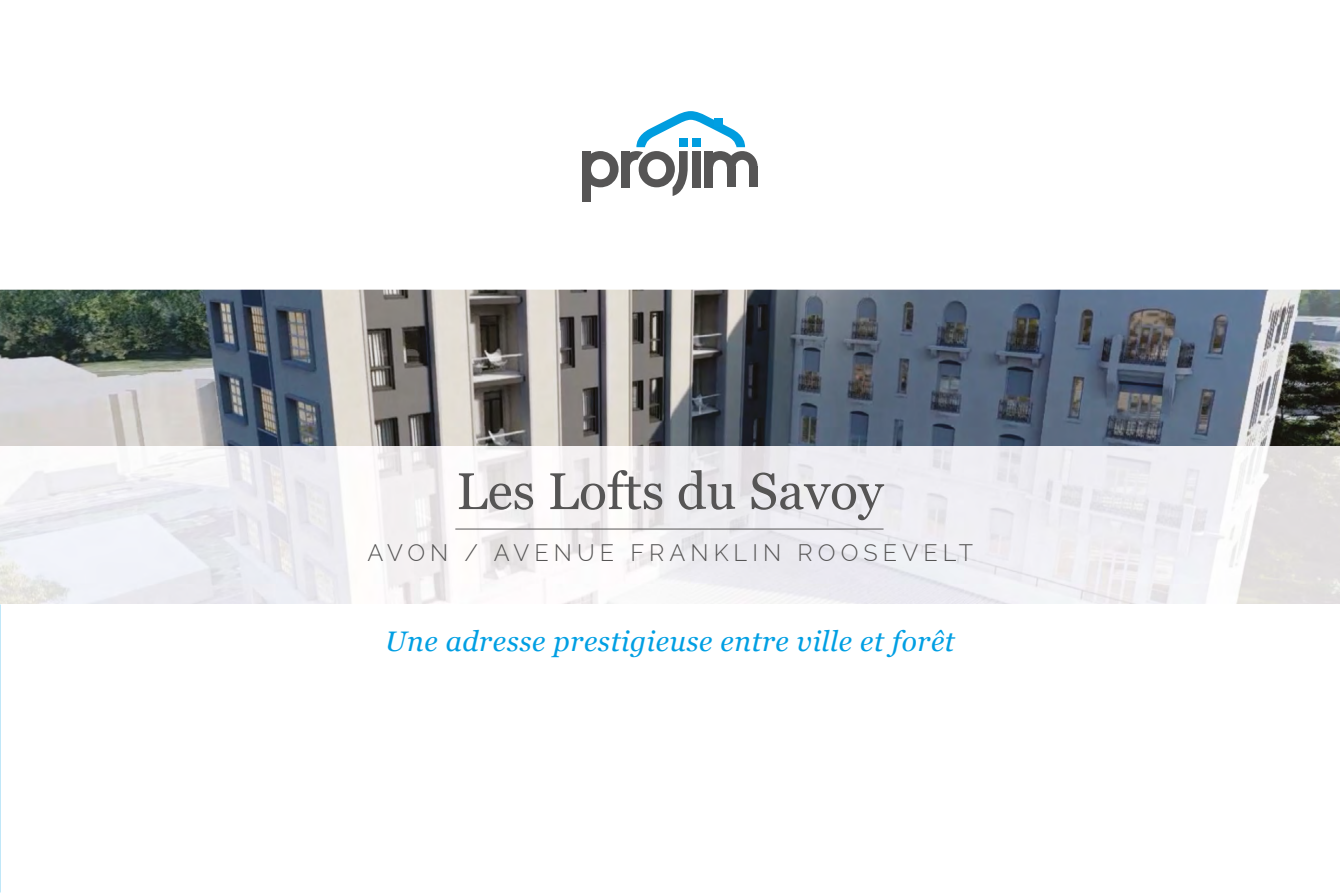
<style>
.page{position:relative;width:1340px;height:893px;background:#fff}
.page>*{position:absolute;margin:0;border:0;box-sizing:border-box;transform-origin:0 0}
.t1{font:51.6px "Georgia";letter-spacing:.005em;color:#565555}
.t2{font:italic 28.2px "Georgia";letter-spacing:.02em;color:#009fe3}
.t3{font:300 23.4px "Raleway";letter-spacing:.215em;color:#565555}
</style>
<div class="page">
<img style="left:0;top:290px;width:1339px;height:156px">
<img style="left:0;top:446px;width:1339px;height:158px">
<hr style="left:455px;top:529px;width:428px;height:1px;background:#565555">
<div style="left:582px;top:151px;width:9px;height:51px;background:#565555"></div>
<svg style="left:591px;top:111px;width:166px;height:85px"></svg>
<div style="left:621px;top:151px;width:9px;height:36px;background:#565555"></div>
<h1 class="t1" style="left:456px;top:454px;width:428px">Les Lofts du Savoy</h1>
<p class="t3" style="left:367px;top:539px;width:607px">AVON / AVENUE FRANKLIN ROOSEVELT</p>
<p class="t2" style="left:385px;top:620px;width:571px">Une adresse prestigieuse entre ville et forêt</p>
</div>
